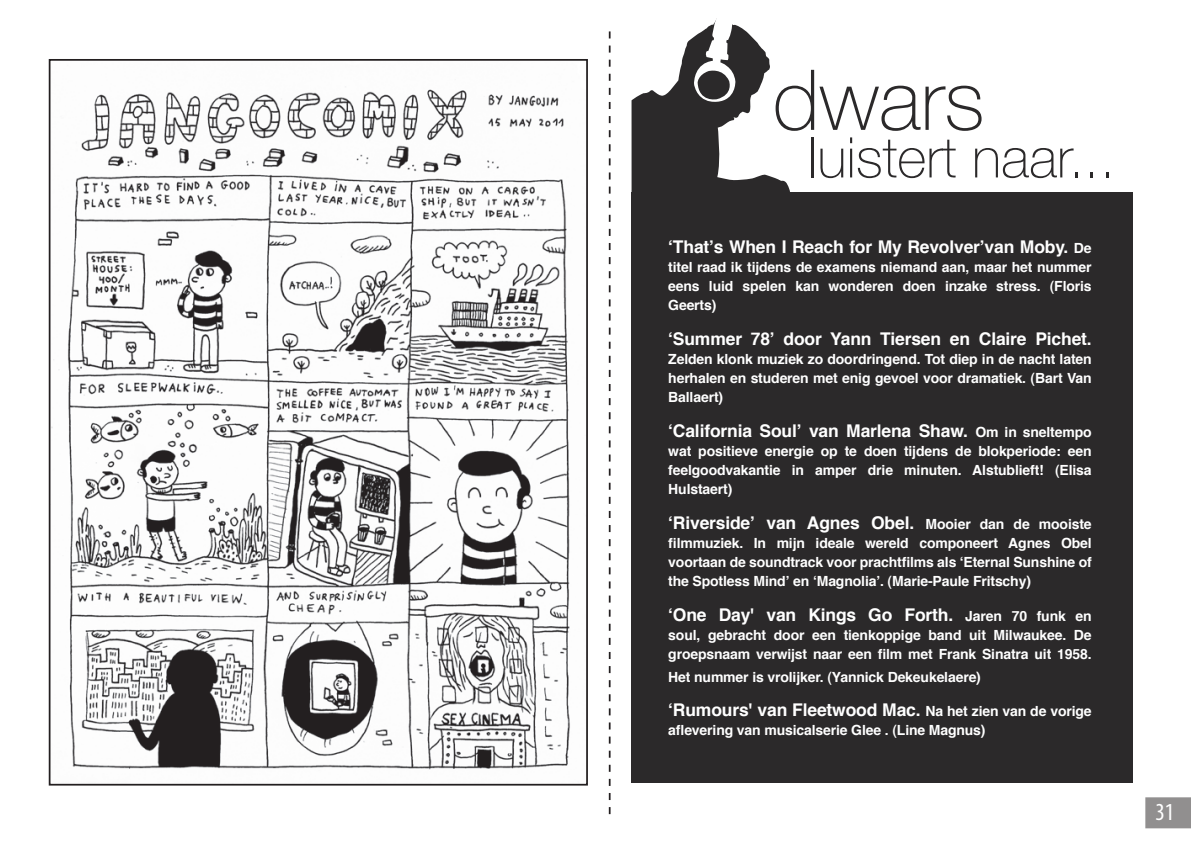
<style>
.page{position:relative;width:1191px;height:844px;background:#fff}
.page>*{position:absolute;margin:0;border:0;box-sizing:border-box;transform-origin:0 0}
.t1{font:100 84px "Helvetica Neue LT Std";color:#2b292a}
.t2{font:100 56px "Helvetica Neue LT Std";color:#2b292a}
.t3{font:condensed 24.5px "Myriad Pro";color:#fff}
.t4{font:700 17.5px "Helvetica";letter-spacing:-.01em;color:#fff}
.t5{font:700 14px/19.2px "Helvetica";letter-spacing:-.01em;color:#fff;text-align:justify}
.s1{font-size:14px}
</style>
<div class="page">
<svg style="left:1145px;top:797px;width:46px;height:31px"></svg>
<svg style="left:609px;top:31px;width:1px;height:783px"></svg>
<img style="left:52px;top:86px;width:518px;height:684px">
<div style="left:631px;top:192px;width:502px;height:590px;background:#2b292a"></div>
<svg style="left:631px;top:18px;width:159px;height:174px"></svg>
<h1 class="t1" style="left:773px;top:52px;width:213px">dwars</h1>
<h2 class="t2" style="left:808px;top:125px;width:309px">luistert naar...</h2>
<p class="t4" style="left:668px;top:232px;width:425px">‘That’s When I Reach for My Revolver’van Moby. <span class="s1">De</span></p>
<p class="t5" style="left:668px;top:257px;width:425px">titel raad ik tijdens de examens niemand aan, maar het nummer eens luid spelen kan wonderen doen inzake stress. (Floris Geerts)</p>
<p class="t4" style="left:668px;top:324px;width:425px">‘Summer 78’ door Yann Tiersen en Claire Pichet.</p>
<p class="t5" style="left:668px;top:349px;width:425px">Zelden klonk muziek zo doordringend. Tot diep in de nacht laten herhalen en studeren met enig gevoel voor dramatiek. (Bart Van Ballaert)</p>
<p class="t4" style="left:668px;top:416px;width:425px">‘California Soul’ van Marlena Shaw. <span class="s1">Om in sneltempo</span></p>
<p class="t5" style="left:668px;top:441px;width:425px">wat positieve energie op te doen tijdens de blokperiode: een feelgoodvakantie in amper drie minuten. Alstublieft! (Elisa Hulstaert)</p>
<p class="t4" style="left:668px;top:508px;width:425px">‘Riverside’ van Agnes Obel. <span class="s1">Mooier dan de mooiste</span></p>
<p class="t5" style="left:668px;top:533px;width:425px">filmmuziek. In mijn ideale wereld componeert Agnes Obel voortaan de soundtrack voor prachtfilms als ‘Eternal Sunshine of the Spotless Mind’ en ‘Magnolia’. (Marie-Paule Fritschy)</p>
<p class="t4" style="left:668px;top:600px;width:425px">‘One Day' van Kings Go Forth. <span class="s1">Jaren 70 funk en</span></p>
<p class="t5" style="left:668px;top:625px;width:425px">soul, gebracht door een tienkoppige band uit Milwaukee. De groepsnaam verwijst naar een film met Frank Sinatra uit 1958.</p>
<p class="t5" style="left:668px;top:667px;width:314px">Het nummer is vrolijker. (Yannick Dekeukelaere)</p>
<p class="t4" style="left:668px;top:695px;width:425px">‘Rumours' van Fleetwood Mac. <span class="s1">Na het zien van de vorige</span></p>
<p class="t5" style="left:668px;top:720px;width:319px">aflevering van musicalserie Glee . (Line Magnus)</p>
<h3 class="t3" style="left:1155px;top:798px;width:20px">31</h3>
</div>
